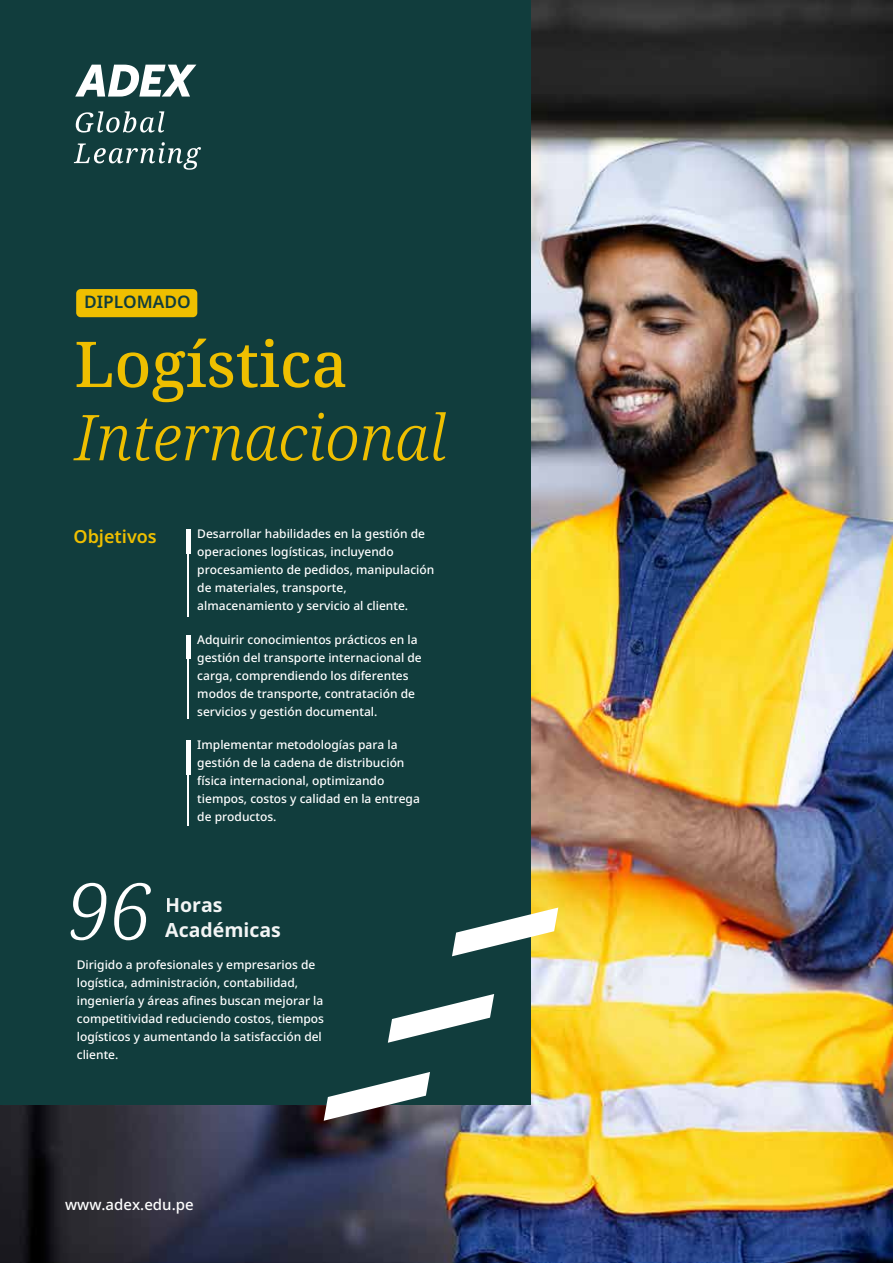
<style>
.page{position:relative;width:893px;height:1263px;background:#fff}
.page>*{position:absolute;margin:0;border:0;box-sizing:border-box;transform-origin:0 0}
.t1{font:italic 300 78.3px "Noto Serif";color:#fff}
.t2{font:italic 300 63.15px "Noto Serif";color:#efbf00}
.t3{font:500 63.15px "Noto Serif";color:#efbf00}
.t4{font:700 19.5px/25.5px "Noto Sans";color:#f3f5f5}
.t5{font:600 18px "Noto Sans";color:#efbf00}
.t6{font:600 17.25px "Noto Sans";color:#113d3d}
.t7{font:500 15px "Noto Sans";color:#fff}
.t8{font:500 12px/18px "Noto Sans";color:#fff}
</style>
<div class="page">
<img style="left:0;top:0;width:893px;height:1263px">
<div style="left:0;top:0;width:530px;height:1105px;background:#113d3d"></div>
<svg style="left:76px;top:111px;width:88px;height:22px"></svg>
<svg style="left:74px;top:142px;width:127px;height:28px"></svg>
<svg style="left:75px;top:65px;width:121px;height:32px"></svg>
<svg style="left:388px;top:994px;width:106px;height:49px"></svg>
<svg style="left:324px;top:1072px;width:106px;height:49px"></svg>
<svg style="left:452px;top:907px;width:106px;height:49px"></svg>
<hr style="left:188px;top:529px;width:1px;height:88px;background:#fff">
<div style="left:186px;top:529px;width:5px;height:25px;background:#fff"></div>
<hr style="left:188px;top:635px;width:1px;height:83px;background:#fff">
<div style="left:186px;top:635px;width:5px;height:23px;background:#fff"></div>
<hr style="left:188px;top:740px;width:1px;height:85px;background:#fff">
<div style="left:186px;top:740px;width:5px;height:35px;background:#fff"></div>
<div style="left:76px;top:289px;width:121px;height:28px;background:#efbf00;border-radius:5px"></div>
<h3 class="t6" style="left:84px;top:290px;width:108px">DIPLOMADO</h3>
<h2 class="t3" style="left:74px;top:321px;width:275px">Logística</h2>
<h2 class="t2" style="left:74px;top:395px;width:374px">Internacional</h2>
<h3 class="t5" style="left:73px;top:524px;width:85px">Objetivos</h3>
<p class="t8" style="left:197px;top:525px;width:239px">Desarrollar habilidades en la gestión de operaciones logísticas, incluyendo procesamiento de pedidos, manipulación de materiales, transporte, almacenamiento y servicio al cliente.</p>
<p class="t8" style="left:197px;top:631px;width:226px">Adquirir conocimientos prácticos en la gestión del transporte internacional de carga, comprendiendo los diferentes modos de transporte, contratación de servicios y gestión documental.</p>
<p class="t8" style="left:197px;top:736px;width:224px">Implementar metodologías para la gestión de la cadena de distribución física internacional, optimizando tiempos, costos y calidad en la entrega de productos.</p>
<h1 class="t1" style="left:67px;top:858px;width:86px">96</h1>
<h3 class="t4" style="left:165px;top:892px;width:117px">Horas<br>Académicas</h3>
<p class="t8" style="left:77px;top:956px;width:249px">Dirigido a profesionales y empresarios de logística, administración, contabilidad, ingeniería y áreas afines buscan mejorar la competitividad reduciendo costos, tiempos logísticos y aumentando la satisfacción del cliente.</p>
<p class="t7" style="left:65px;top:1194px;width:130px">www.adex.edu.pe</p>
</div>
